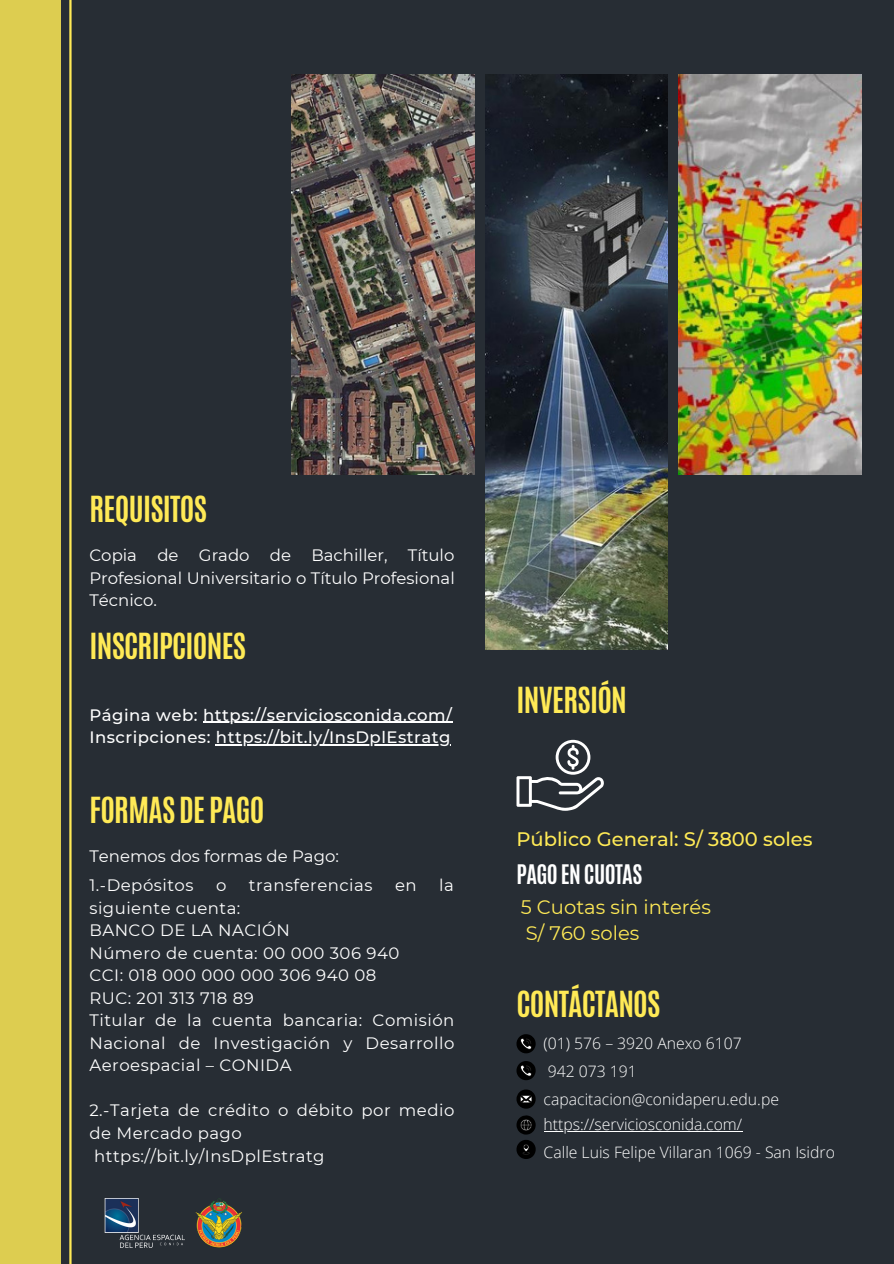
<style>
.page{position:relative;width:894px;height:1264px;background:#fff}
.page>*{position:absolute;margin:0;border:0;box-sizing:border-box;transform-origin:0 0}
.t1{font:700 30px "Antonio";letter-spacing:-.025em;color:#ffea56}
.t2{font:700 22.5px "Antonio";letter-spacing:-.025em;color:#fff}
.t3{font:19.5px "Montserrat";color:#ffea56}
.t4{font:500 19.5px "Montserrat";color:#ffea56}
.t5{font:16.5px/22.5px "Montserrat";letter-spacing:.03em;color:#fff;text-align:justify}
.t6{font:500 16.5px "Montserrat";letter-spacing:.03em;color:#fff}
.t7{font:16.5px "Montserrat";color:#fff}
.t8{font:300 15.75px "Open Sans";color:#fff}
</style>
<div class="page">
<div style="left:0;top:0;width:893px;height:1263px;background:#272d34"></div>
<img style="left:292px;top:75px;width:182px;height:399px">
<img style="left:678px;top:75px;width:182px;height:399px">
<img style="left:485px;top:75px;width:182px;height:574px">
<hr style="left:69px;top:0;width:3px;height:1263px;background:#ffea56">
<div style="left:0;top:0;width:61px;height:1263px;background:#ddcd50"></div>
<hr style="left:203px;top:721px;width:249px;height:2px;background:#fff">
<hr style="left:216px;top:744px;width:235px;height:1px;background:#fff">
<svg style="left:516px;top:739px;width:88px;height:71px"></svg>
<svg style="left:516px;top:1089px;width:19px;height:19px"></svg>
<svg style="left:516px;top:1115px;width:19px;height:43px"></svg>
<svg style="left:516px;top:1061px;width:19px;height:19px"></svg>
<svg style="left:516px;top:1034px;width:19px;height:19px"></svg>
<hr style="left:543px;top:1131px;width:199px;height:1px;background:#fff">
<img style="left:196px;top:1198px;width:46px;height:49px">
<img style="left:104px;top:1198px;width:80px;height:49px">
<p class="t1" style="left:89px;top:488px;width:119px">REQUISITOS</p>
<p class="t5" style="left:89px;top:544px;width:367px">Copia de Grado de Bachiller, Título Profesional Universitario o Título Profesional Técnico.</p>
<p class="t1" style="left:89px;top:624px;width:158px">INSCRIPCIONES</p>
<p class="t6" style="left:89px;top:704px;width:364px">Página web: https://serviciosconida.com/</p>
<p class="t6" style="left:89px;top:727px;width:362px">Inscripciones: https://bit.ly/InsDplEstratg</p>
<p class="t1" style="left:89px;top:788px;width:176px">FORMAS DE PAGO</p>
<p class="t7" style="left:89px;top:846px;width:251px">Tenemos dos formas de Pago:</p>
<p class="t5" style="left:89px;top:874px;width:105px">1.-Depósitos</p>
<p class="t5" style="left:216px;top:874px;width:12px">o</p>
<p class="t5" style="left:249px;top:874px;width:125px">transferencias</p>
<p class="t5" style="left:395px;top:874px;width:23px">en</p>
<p class="t5" style="left:439px;top:874px;width:16px">la</p>
<p class="t5" style="left:89px;top:896px;width:152px">siguiente cuenta:</p>
<p class="t5" style="left:89px;top:919px;width:202px">BANCO DE LA NACIÓN</p>
<p class="t5" style="left:89px;top:941px;width:311px">Número de cuenta: 00 000 306 940</p>
<p class="t5" style="left:89px;top:964px;width:288px">CCI: 018 000 000 000 306 940 08</p>
<p class="t5" style="left:89px;top:986px;width:166px">RUC: 201 313 718 89</p>
<p class="t5" style="left:89px;top:1009px;width:366px">Titular de la cuenta bancaria: Comisión Nacional de Investigación y Desarrollo Aeroespacial – CONIDA</p>
<p class="t5" style="left:89px;top:1099px;width:366px">2.-Tarjeta de crédito o débito por medio de Mercado pago</p>
<p class="t5" style="left:94px;top:1144px;width:232px">https://bit.ly/InsDplEstratg</p>
<p class="t1" style="left:516px;top:678px;width:112px">INVERSIÓN</p>
<p class="t4" style="left:516px;top:827px;width:297px">Público General: S/ 3800 soles</p>
<p class="t2" style="left:516px;top:858px;width:127px">PAGO EN CUOTAS</p>
<p class="t3" style="left:520px;top:895px;width:192px">5 Cuotas sin interés</p>
<p class="t3" style="left:525px;top:921px;width:115px">S/ 760 soles</p>
<p class="t1" style="left:516px;top:982px;width:145px">CONTÁCTANOS</p>
<p class="t8" style="left:543px;top:1032px;width:200px">(01) 576 – 3920 Anexo 6107</p>
<p class="t8" style="left:547px;top:1060px;width:91px">942 073 191</p>
<p class="t8" style="left:543px;top:1087px;width:237px">capacitacion@conidaperu.edu.pe</p>
<p class="t8" style="left:543px;top:1141px;width:293px">Calle Luis Felipe Villaran 1069 - San Isidro</p>
<p class="t8" style="left:543px;top:1113px;width:200px">https://serviciosconida.com/</p>
</div>
